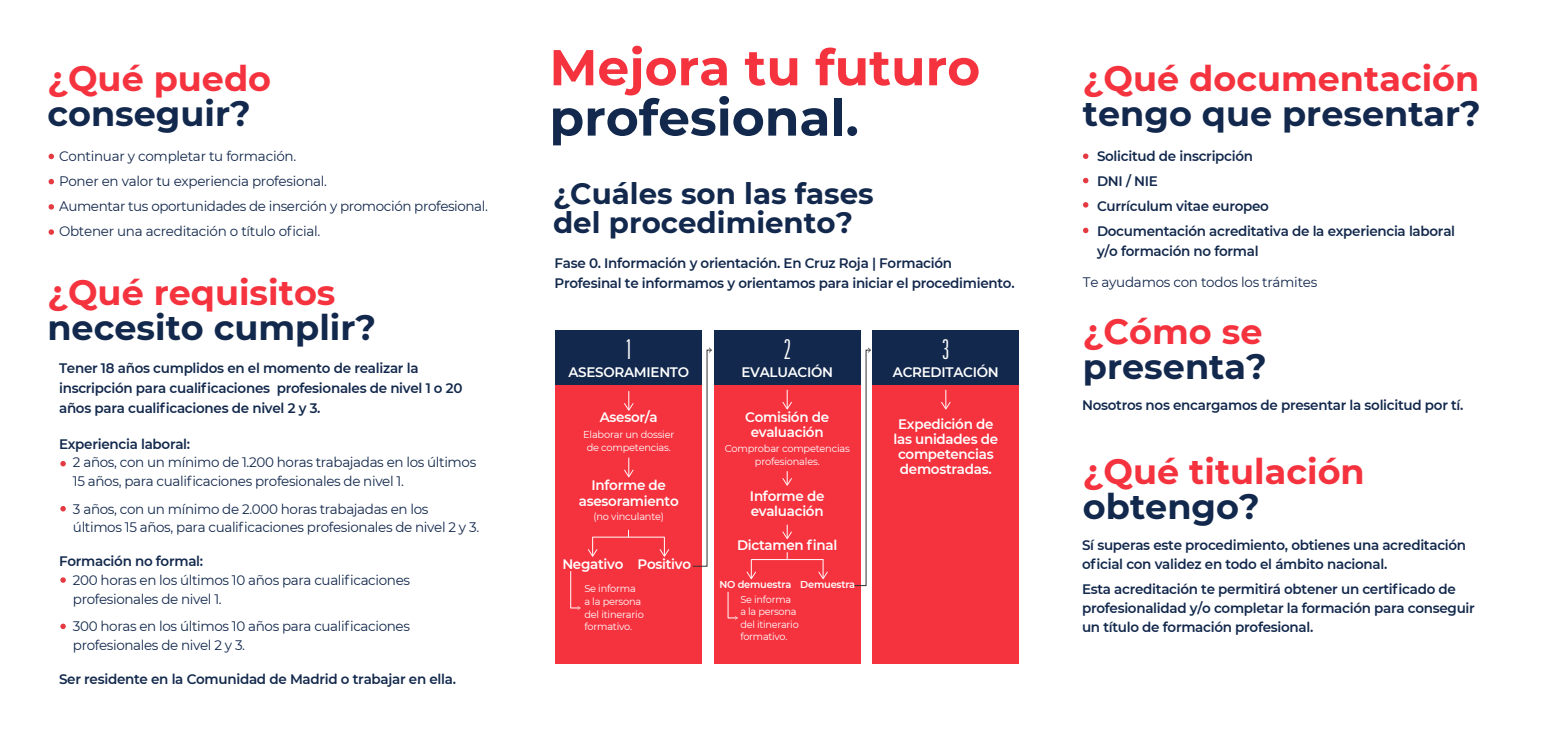
<style>
.page{position:relative;width:1567px;height:745px;background:#fff}
.page>*{position:absolute;margin:0;border:0;box-sizing:border-box;transform-origin:0 0}
.t1{font:700 50.25px "Montserrat";color:#f5333f}
.t2{font:700 50.25px "Montserrat";color:#12284c}
.t3{font:700 35px "Montserrat";color:#f5333f}
.t4{font:700 35px "Montserrat";color:#12284c}
.t5{font:700 29.25px/29.2px "Montserrat";color:#12284c}
.t6{font:27.5px "Graphik XXX Cond";color:#fff}
.t7{font:600 13.75px/25px "Montserrat";letter-spacing:-.02em;color:#12284c}
.t8{font:13.75px/18.8px "Montserrat";letter-spacing:-.025em;color:#12284c}
.t9{font:600 13.75px/15px "Montserrat";letter-spacing:-.02em;color:#fff;text-align:center}
.t10{font:10px/12.5px "Montserrat";letter-spacing:-.02em;color:#fff;text-align:center}
.t11{font:600 10px "Montserrat";letter-spacing:-.02em;color:#fff}
</style>
<div class="page">
<div style="left:555px;top:330px;width:146px;height:332px;background:#f5333f"></div>
<svg style="left:60px;top:461px;width:6px;height:5px"></svg>
<svg style="left:49px;top:154px;width:5px;height:5px"></svg>
<svg style="left:1083px;top:153px;width:5px;height:6px"></svg>
<svg style="left:1083px;top:178px;width:5px;height:5px"></svg>
<svg style="left:1083px;top:202px;width:5px;height:5px"></svg>
<svg style="left:1083px;top:227px;width:5px;height:6px"></svg>
<svg style="left:49px;top:179px;width:5px;height:5px"></svg>
<svg style="left:49px;top:204px;width:5px;height:5px"></svg>
<svg style="left:49px;top:229px;width:5px;height:6px"></svg>
<svg style="left:60px;top:506px;width:6px;height:5px"></svg>
<svg style="left:60px;top:577px;width:6px;height:5px"></svg>
<svg style="left:60px;top:623px;width:6px;height:5px"></svg>
<div style="left:714px;top:330px;width:146px;height:332px;background:#f5333f"></div>
<div style="left:872px;top:330px;width:146px;height:332px;background:#f5333f"></div>
<div style="left:555px;top:330px;width:146px;height:55px;background:#12284c"></div>
<div style="left:714px;top:330px;width:146px;height:55px;background:#12284c"></div>
<div style="left:872px;top:330px;width:146px;height:55px;background:#12284c"></div>
<svg style="left:624px;top:391px;width:9px;height:19px"></svg>
<svg style="left:782px;top:389px;width:9px;height:20px"></svg>
<svg style="left:941px;top:389px;width:9px;height:20px"></svg>
<svg style="left:782px;top:471px;width:9px;height:14px"></svg>
<svg style="left:782px;top:524px;width:9px;height:14px"></svg>
<svg style="left:624px;top:457px;width:9px;height:20px"></svg>
<svg style="left:588px;top:537px;width:9px;height:19px"></svg>
<svg style="left:659px;top:536px;width:10px;height:20px"></svg>
<hr style="left:592px;top:536px;width:72px;height:1px;background:#fff">
<svg style="left:746px;top:559px;width:10px;height:20px"></svg>
<svg style="left:818px;top:559px;width:9px;height:20px"></svg>
<hr style="left:751px;top:558px;width:72px;height:1px;background:#fff">
<svg style="left:570px;top:605px;width:10px;height:4px"></svg>
<hr style="left:570px;top:571px;width:1px;height:36px;background:#fff">
<svg style="left:727px;top:591px;width:10px;height:28px"></svg>
<svg style="left:693px;top:347px;width:19px;height:219px"></svg>
<svg style="left:854px;top:347px;width:17px;height:239px"></svg>
<h2 class="t3" style="left:47px;top:53px;width:225px">¿Qué puedo</h2>
<h2 class="t4" style="left:47px;top:88px;width:205px">conseguir?</h2>
<h1 class="t1" style="left:549px;top:31px;width:432px">Mejora tu futuro</h1>
<h1 class="t2" style="left:549px;top:81px;width:311px">profesional.</h1>
<h2 class="t3" style="left:1082px;top:53px;width:398px">¿Qué documentación</h2>
<h2 class="t4" style="left:1082px;top:88px;width:399px">tengo que presentar?</h2>
<p class="t8" style="left:59px;top:143px;width:430px;line-height:25px">Continuar y completar tu formación.<br>Poner en valor tu experiencia profesional.<br>Aumentar tus oportunidades de inserción y promoción profesional.<br>Obtener una acreditación o título oficial.</p>
<p class="t7" style="left:1096px;top:143px;width:359px">Solicitud de inscripción<br>DNI / NIE<br>Currículum vitae europeo<br>Documentación acreditativa de la experiencia laboral</p>
<p class="t7" style="left:1096px;top:238px;width:163px">y/o formación no formal</p>
<p class="t8" style="left:1082px;top:272px;width:236px">Te ayudamos con todos los trámites</p>
<h3 class="t5" style="left:553px;top:177px;width:322px">¿Cuáles son las fases del procedimiento?</h3>
<p class="t7" style="left:554px;top:252px;width:461px;line-height:20px">Fase 0. Información y orientación. En Cruz Roja | Formación<br>Profesinal te informamos y orientamos para iniciar el procedimiento.</p>
<h2 class="t3" style="left:47px;top:267px;width:289px">¿Qué requisitos</h2>
<h2 class="t4" style="left:47px;top:302px;width:330px">necesito cumplir?</h2>
<h2 class="t3" style="left:1082px;top:306px;width:181px">¿Cómo se</h2>
<h2 class="t4" style="left:1082px;top:341px;width:185px">presenta?</h2>
<h3 class="t6" style="left:784px;top:333px;width:8px">2</h3>
<h3 class="t6" style="left:942px;top:333px;width:8px">3</h3>
<h3 class="t6" style="left:626px;top:333px;width:6px">1</h3>
<p class="t7" style="left:59px;top:357px;width:405px;line-height:20px">Tener 18 años cumplidos en el momento de realizar la inscripción para cualificaciones profesionales de nivel 1 o 20 años para cualificaciones de nivel 2 y 3.</p>
<p class="t9" style="left:741px;top:364px;width:93px">EVALUACIÓN</p>
<p class="t9" style="left:892px;top:364px;width:107px">ACREDITACIÓN</p>
<p class="t9" style="left:568px;top:364px;width:122px">ASESORAMIENTO</p>
<p class="t7" style="left:1081px;top:392px;width:383px">Nosotros nos encargamos de presentar la solicitud por tí.</p>
<p class="t9" style="left:599px;top:409px;width:59px">Asesor/a</p>
<p class="t9" style="left:745px;top:409px;width:85px">Comisión de evaluación</p>
<p class="t9" style="left:893px;top:415px;width:106px">Expedición de las unidades de competencias demostradas.</p>
<p class="t9" style="left:750px;top:487px;width:76px;text-align:left">Informe de evaluación</p>
<p class="t9" style="left:737px;top:536px;width:102px">Dictamen final</p>
<p class="t10" style="left:583px;top:427px;width:93px">Elaborar un dossier de competencias.</p>
<p class="t7" style="left:59px;top:430px;width:133px">Experiencia laboral:</p>
<p class="t10" style="left:724px;top:442px;width:126px">Comprobar competencias profesionales.</p>
<h2 class="t3" style="left:1082px;top:446px;width:283px">¿Qué titulación</h2>
<h2 class="t4" style="left:1082px;top:481px;width:178px">obtengo?</h2>
<p class="t7" style="left:1081px;top:535px;width:385px;line-height:18.8px">Sí superas este procedimiento, obtienes una acreditación oficial con validez en todo el ámbito nacional.</p>
<p class="t7" style="left:1081px;top:578px;width:394px;line-height:18.8px">Esta acreditación te permitirá obtener un certificado de profesionalidad y/o completar la formación para conseguir un título de formación profesional.</p>
<p class="t8" style="left:73px;top:452px;width:405px">2 años, con un mínimo de 1.200 horas trabajadas en los últimos<br>15 años, para cualificaciones profesionales de nivel 1.</p>
<p class="t8" style="left:73px;top:498px;width:408px">3 años, con un mínimo de 2.000 horas trabajadas en los últimos 15 años, para cualificaciones profesionales de nivel 2 y 3.</p>
<p class="t9" style="left:579px;top:475px;width:101px;line-height:16.2px">Informe de asesoramiento</p>
<p class="t10" style="left:593px;top:510px;width:72px">(no vinculante)</p>
<p class="t7" style="left:59px;top:548px;width:146px">Formación no formal:</p>
<p class="t9" style="left:562px;top:556px;width:130px">Negativo Positivo</p>
<p class="t8" style="left:73px;top:570px;width:338px">200 horas en los últimos 10 años para cualificaciones profesionales de nivel 1.</p>
<p class="t8" style="left:73px;top:616px;width:338px">300 horas en los últimos 10 años para cualificaciones profesionales de nivel 2 y 3.</p>
<p class="t11" style="left:719px;top:577px;width:137px">NO demuestra Demuestra</p>
<p class="t10" style="left:740px;top:592px;width:60px;text-align:left">Se informa a la persona del itinerario formativo.</p>
<p class="t10" style="left:584px;top:582px;width:61px;text-align:left">Se informa a la persona del itinerario formativo.</p>
<p class="t7" style="left:59px;top:665px;width:398px">Ser residente en la Comunidad de Madrid o trabajar en ella.</p>
</div>
